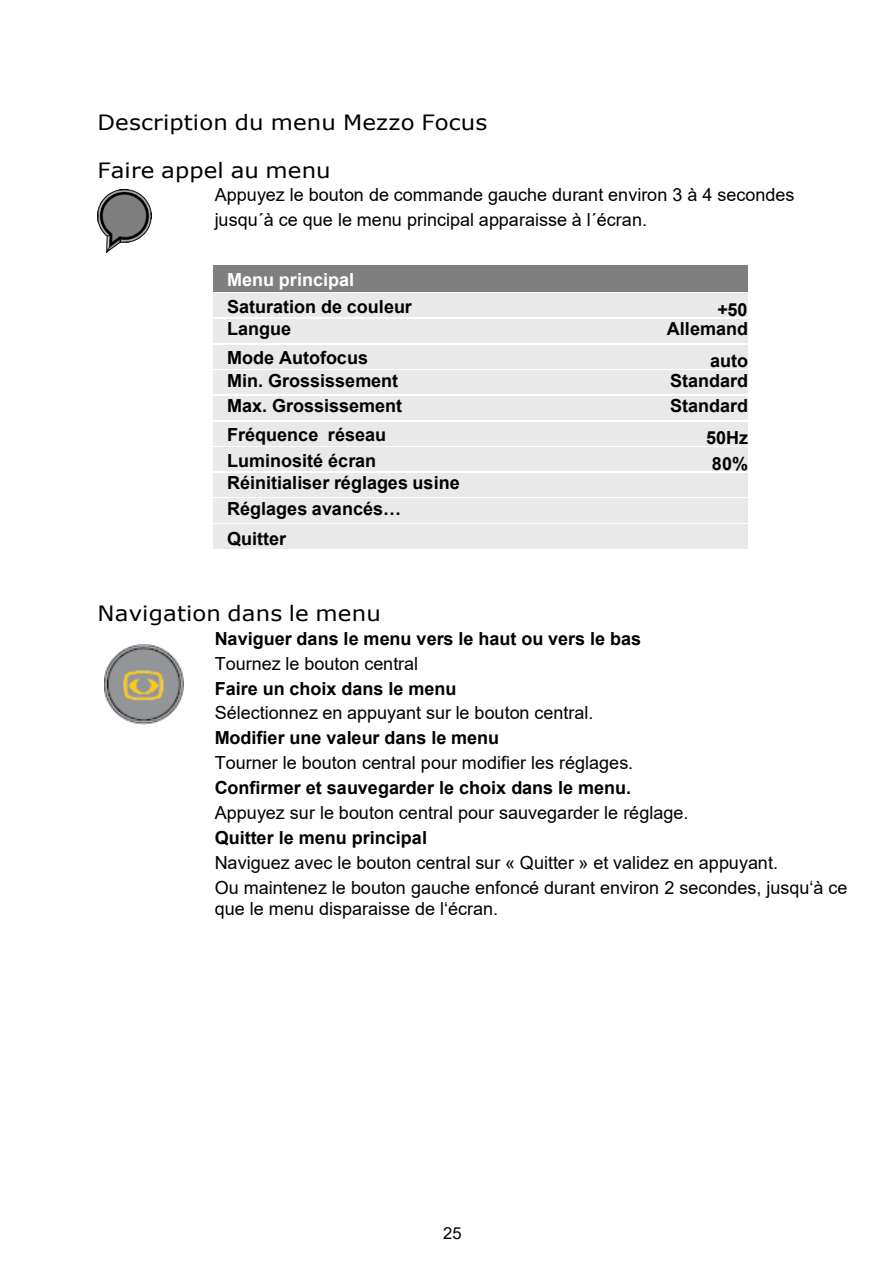
<style>
.page{position:relative;width:893px;height:1264px;background:#fff}
.page>*{position:absolute;margin:0;border:0;box-sizing:border-box;transform-origin:0 0}
.t1{font:21px "Verdana";letter-spacing:.005em;color:#000;scale:1.08 1}
.t2{font:18px/24.9px "Arial";letter-spacing:.005em;color:#000}
.t3{font:700 18px/25.5px "Arial";color:#000}
.t4{font:700 18px "Arial";color:#fff}
.t5{font:16.5px "Arial";color:#000}
</style>
<div class="page">
<div style="left:214px;top:266px;width:534px;height:25px;background:#7f7f7f"></div>
<div style="left:214px;top:293px;width:534px;height:24px;background:#e9e9ea"></div>
<div style="left:214px;top:319px;width:534px;height:24px;background:#e9e9ea"></div>
<div style="left:214px;top:345px;width:534px;height:23px;background:#e9e9ea"></div>
<div style="left:214px;top:370px;width:534px;height:24px;background:#e9e9ea"></div>
<div style="left:214px;top:396px;width:534px;height:24px;background:#e9e9ea"></div>
<div style="left:214px;top:421px;width:534px;height:24px;background:#e9e9ea"></div>
<div style="left:214px;top:447px;width:534px;height:24px;background:#e9e9ea"></div>
<div style="left:214px;top:473px;width:534px;height:24px;background:#e9e9ea"></div>
<div style="left:214px;top:498px;width:534px;height:24px;background:#e9e9ea"></div>
<div style="left:214px;top:524px;width:534px;height:24px;background:#e9e9ea"></div>
<img style="left:105px;top:644px;width:78px;height:80px">
<img style="left:98px;top:189px;width:53px;height:64px">
<p class="t1" style="left:98px;top:108px;width:362px">Description du menu Mezzo Focus</p>
<p class="t1" style="left:98px;top:156px;width:217px">Faire appel au menu</p>
<p class="t2" style="left:215px;top:182px;width:581px">Appuyez le bouton de commande gauche durant environ 3 à 4 secondes jusqu´à ce que le menu principal apparaisse à l´écran.</p>
<p class="t4" style="left:227px;top:267px;width:128px">Menu principal</p>
<p class="t3" style="left:227px;top:293px;width:186px">Saturation de couleur</p>
<p class="t3" style="left:717px;top:296px;width:32px">+50</p>
<p class="t3" style="left:227px;top:316px;width:66px">Langue</p>
<p class="t3" style="left:667px;top:316px;width:83px">Allemand</p>
<p class="t3" style="left:227px;top:345px;width:142px">Mode Autofocus</p>
<p class="t3" style="left:710px;top:348px;width:39px">auto</p>
<p class="t3" style="left:227px;top:368px;width:173px">Min. Grossissement</p>
<p class="t3" style="left:670px;top:368px;width:80px">Standard</p>
<p class="t3" style="left:227px;top:393px;width:177px">Max. Grossissement</p>
<p class="t3" style="left:670px;top:393px;width:80px">Standard</p>
<p class="t3" style="left:227px;top:422px;width:160px">Fréquence réseau</p>
<p class="t3" style="left:706px;top:425px;width:44px">50Hz</p>
<p class="t3" style="left:227px;top:447px;width:151px">Luminosité écran</p>
<p class="t3" style="left:712px;top:450px;width:38px">80%</p>
<p class="t3" style="left:227px;top:470px;width:234px">Réinitialiser réglages usine<br>Réglages avancés…</p>
<p class="t3" style="left:227px;top:525px;width:61px">Quitter</p>
<p class="t1" style="left:98px;top:599px;width:264px">Navigation dans le menu</p>
<p class="t3" style="left:215px;top:625px;width:428px">Naviguer dans le menu vers le haut ou vers le bas</p>
<p class="t2" style="left:215px;top:650px;width:205px">Tournez le bouton central</p>
<p class="t3" style="left:215px;top:675px;width:243px">Faire un choix dans le menu</p>
<p class="t2" style="left:215px;top:700px;width:380px">Sélectionnez en appuyant sur le bouton central.</p>
<p class="t3" style="left:215px;top:725px;width:286px">Modifier une valeur dans le menu</p>
<p class="t2" style="left:215px;top:750px;width:420px">Tourner le bouton central pour modifier les réglages.</p>
<p class="t3" style="left:215px;top:775px;width:418px">Confirmer et sauvegarder le choix dans le menu.</p>
<p class="t2" style="left:215px;top:800px;width:475px">Appuyez sur le bouton central pour sauvegarder le réglage.</p>
<p class="t3" style="left:215px;top:825px;width:214px">Quitter le menu principal</p>
<p class="t2" style="left:215px;top:849px;width:634px;line-height:25.3px">Naviguez avec le bouton central sur « Quitter » et validez en appuyant.<br>Ou maintenez le bouton gauche enfoncé durant environ 2 secondes, jusqu‘à ce</p>
<p class="t2" style="left:215px;top:896px;width:285px">que le menu disparaisse de l‘écran.</p>
<p class="t5" style="left:443px;top:1221px;width:20px">25</p>
</div>
